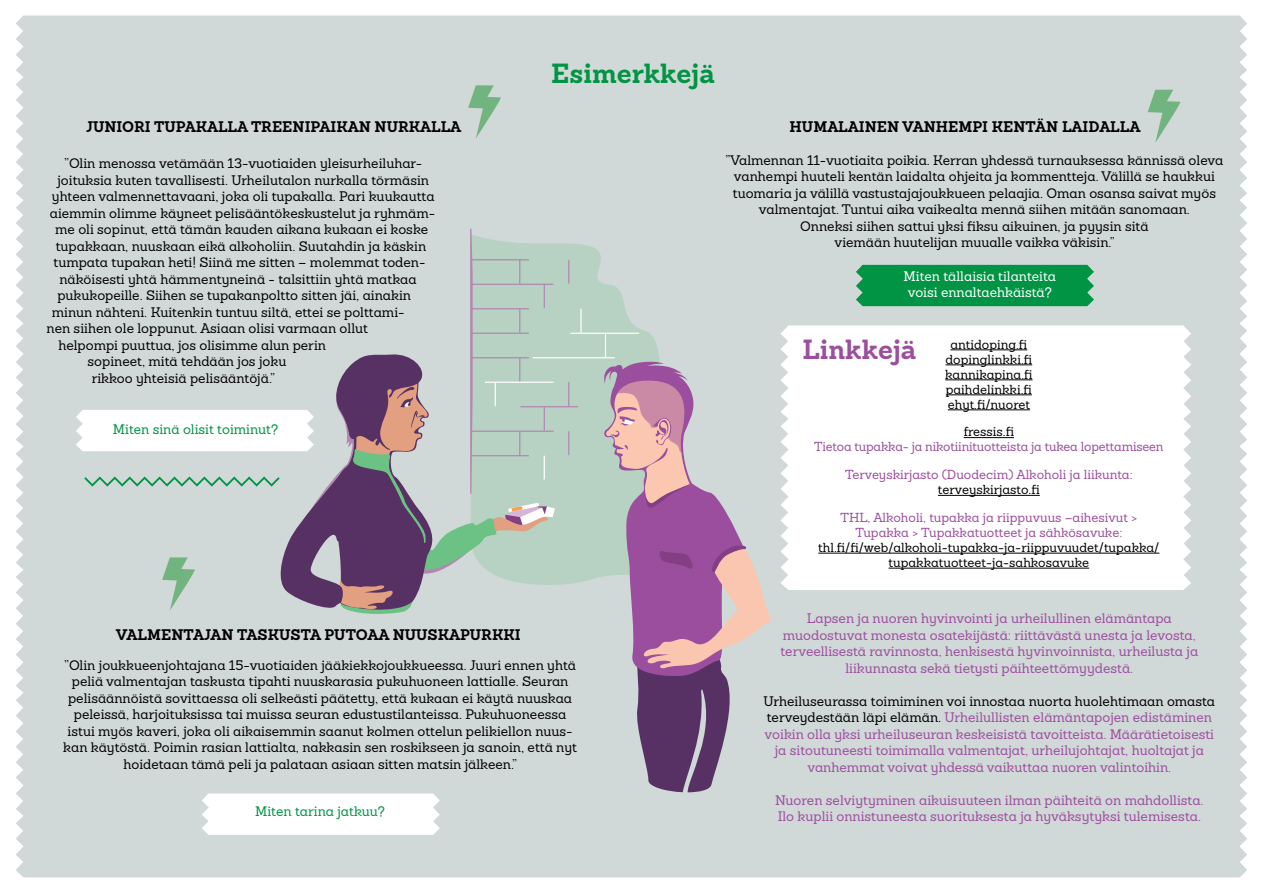
<style>
.page{position:relative;width:1263px;height:893px;background:#fff}
.page>*{position:absolute;margin:0;border:0;box-sizing:border-box;transform-origin:0 0}
.t1{font:700 27px "Sanchez";color:#009444}
.t2{font:700 27px "Sanchez";color:#9c4e9e}
.t3{font:700 15px "Sanchez";color:#000}
.t4{font:13.5px/16.5px "Sanchez";color:#000;text-align:center}
.t5{font:13.5px/16.5px "Sanchez";color:#9c4e9e;text-align:center}
.t6{font:13.5px/16.2px "Sanchez";color:#fff;text-align:center}
.t7{font:13.5px "Sanchez";color:#009444}
.t8{font:12.75px/15px "Sanchez";color:#000;text-align:center}
.t9{font:12.75px/27.8px "Sanchez";color:#9c4e9e;text-align:center}
.s1{color:#000}
</style>
<div class="page">
<div style="left:16px;top:16px;width:1231px;height:861px;background:#d1d8d8"></div>
<svg style="left:468px;top:85px;width:35px;height:53px;background:#accab6"></svg>
<svg style="left:202px;top:793px;width:238px;height:42px"></svg>
<svg style="left:1147px;top:90px;width:35px;height:53px;background:#adcab6"></svg>
<svg style="left:780px;top:325px;width:411px;height:265px"></svg>
<svg style="left:555px;top:234px;width:126px;height:351px;background:#bed3c9"></svg>
<svg style="left:568px;top:260px;width:1px;height:24px"></svg>
<svg style="left:568px;top:382px;width:1px;height:24px"></svg>
<svg style="left:568px;top:431px;width:1px;height:24px"></svg>
<hr style="left:520px;top:406px;width:58px;height:1px;background:#b286b1">
<hr style="left:533px;top:357px;width:82px;height:1px;background:#fff">
<hr style="left:580px;top:309px;width:2px;height:24px;background:#fff">
<svg style="left:605px;top:334px;width:1px;height:23px"></svg>
<hr style="left:571px;top:333px;width:68px;height:1px;background:#fff">
<svg style="left:602px;top:360px;width:154px;height:317px;background:#c1b6c7"></svg>
<svg style="left:603px;top:369px;width:96px;height:144px;background:#c9a2b0"></svg>
<svg style="left:635px;top:544px;width:137px;height:248px;background:#a580a1"></svg>
<svg style="left:76px;top:229px;width:479px;height:387px;background:#c0c5c7"></svg>
<div style="left:856px;top:265px;width:238px;height:41px;background:#009444"></div>
<hr style="left:950px;top:349px;width:77px;height:1px;background:#000">
<hr style="left:945px;top:364px;width:87px;height:1px;background:#000">
<hr style="left:945px;top:379px;width:87px;height:1px;background:#000">
<hr style="left:946px;top:394px;width:86px;height:1px;background:#000">
<hr style="left:948px;top:409px;width:82px;height:1px;background:#000">
<hr style="left:964px;top:437px;width:50px;height:1px;background:#000">
<hr style="left:938px;top:495px;width:102px;height:1px;background:#000">
<hr style="left:818px;top:553px;width:341px;height:1px;background:#000">
<hr style="left:888px;top:568px;width:201px;height:1px;background:#000">
<p class="t3" style="left:86px;top:117px;width:377px">JUNIORI TUPAKALLA TREENIPAIKAN NURKALLA</p>
<p class="t4" style="left:64px;top:155px;width:360px">”Olin menossa vetämään 13-vuotiaiden yleisurheiluhar-</p>
<p class="t4" style="left:57px;top:172px;width:373px">joituksia kuten tavallisesti. Urheilutalon nurkalla törmäsin</p>
<p class="t4" style="left:52px;top:188px;width:384px">yhteen valmennettavaani, joka oli tupakalla. Pari kuukautta</p>
<p class="t4" style="left:50px;top:205px;width:387px">aiemmin olimme käyneet pelisääntökeskustelut ja ryhmäm-</p>
<p class="t4" style="left:55px;top:221px;width:374px">me oli sopinut, että tämän kauden aikana kukaan ei koske</p>
<p class="t4" style="left:56px;top:238px;width:372px">tupakkaan, nuuskaan eikä alkoholiin. Suutahdin ja käskin</p>
<p class="t4" style="left:53px;top:254px;width:373px">tumpata tupakan heti! Siinä me sitten – molemmat toden-</p>
<p class="t4" style="left:59px;top:271px;width:359px">näköisesti yhtä hämmentyneinä - talsittiin yhtä matkaa</p>
<p class="t4" style="left:57px;top:287px;width:355px">pukukopeille. Siihen se tupakanpoltto sitten jäi, ainakin</p>
<p class="t4" style="left:52px;top:304px;width:354px">minun nähteni. Kuitenkin tuntuu siltä, ettei se polttami-</p>
<p class="t4" style="left:47px;top:320px;width:323px">nen siihen ole loppunut. Asiaan olisi varmaan ollut</p>
<p class="t4" style="left:58px;top:337px;width:269px">helpompi puuttua, jos olisimme alun perin</p>
<p class="t4" style="left:88px;top:353px;width:200px">sopineet, mitä tehdään jos joku</p>
<p class="t4" style="left:92px;top:370px;width:185px">rikkoo yhteisiä pelisääntöjä.”</p>
<p class="t7" style="left:113px;top:420px;width:167px">Miten sinä olisit toiminut?</p>
<h1 class="t1" style="left:551px;top:55px;width:165px">Esimerkkejä</h1>
<p class="t3" style="left:790px;top:116px;width:352px">HUMALAINEN VANHEMPI KENTÄN LAIDALLA</p>
<p class="t4" style="left:725px;top:152px;width:499px">”Valmennan 11-vuotiaita poikia. Kerran yhdessä turnauksessa kännissä oleva vanhempi huuteli kentän laidalta ohjeita ja kommentteja. Välillä se haukkui tuomaria ja välillä vastustajajoukkueen pelaajia. Oman osansa saivat myös valmentajat. Tuntui aika vaikealta mennä siihen mitään sanomaan.<br>Onneksi siihen sattui yksi fiksu aikuinen, ja pyysin sitä<br>viemään huutelijan muualle vaikka väkisin.”</p>
<p class="t6" style="left:903px;top:268px;width:154px">Miten tällaisia tilanteita voisi ennaltaehkäistä?</p>
<p class="t8" style="left:945px;top:336px;width:89px">antidoping.fi dopinglinkki.fi kannikapina.fi paihdelinkki.fi ehyt.fi/nuoret</p>
<p class="t8" style="left:964px;top:424px;width:52px">fressis.fi</p>
<p class="t9" style="left:814px;top:433px;width:351px">Tietoa tupakka- ja nikotiinituotteista ja tukea lopettamiseen<br>Terveyskirjasto (Duodecim) Alkoholi ja liikunta:</p>
<p class="t8" style="left:938px;top:482px;width:103px">terveyskirjasto.fi</p>
<p class="t9" style="left:840px;top:510px;width:298px;line-height:15px">THL, Alkoholi, tupakka ja riippuvuus –aihesivut &gt;<br>Tupakka &gt; Tupakkatuotteet ja sähkösavuke:</p>
<p class="t8" style="left:818px;top:540px;width:343px">thl.fi/fi/web/alkoholi-tupakka-ja-riippuvuudet/tupakka/ tupakkatuotteet-ja-sahkosavuke</p>
<h1 class="t2" style="left:803px;top:331px;width:115px">Linkkejä</h1>
<p class="t3" style="left:116px;top:625px;width:406px">VALMENTAJAN TASKUSTA PUTOAA NUUSKAPURKKI</p>
<p class="t4" style="left:63px;top:656px;width:515px">”Olin joukkueenjohtajana 15-vuotiaiden jääkiekkojoukkueessa. Juuri ennen yhtä peliä valmentajan taskusta tipahti nuuskarasia pukuhuoneen lattialle. Seuran pelisäännöistä sovittaessa oli selkeästi päätetty, että kukaan ei käytä nuuskaa peleissä, harjoituksissa tai muissa seuran edustustilanteissa. Pukuhuoneessa istui myös kaveri, joka oli aikaisemmin saanut kolmen ottelun pelikiellon nuus&shy;kan käytöstä. Poimin rasian lattialta, nakkasin sen roskikseen ja sanoin, että nyt hoidetaan tämä peli ja palataan asiaan sitten matsin jälkeen.”</p>
<p class="t7" style="left:255px;top:802px;width:131px">Miten tarina jatkuu?</p>
<p class="t5" style="left:780px;top:610px;width:419px">Lapsen ja nuoren hyvinvointi ja urheilullinen elämäntapa muodostuvat monesta osatekijästä: riittävästä unesta ja levosta, terveellisestä ravinnosta, henkisestä hyvinvoinnista, urheilusta ja liikunnasta sekä tietysti päihteettömyydestä.</p>
<p class="t5" style="left:763px;top:692px;width:453px"><span class="s1">Urheiluseurassa toimiminen voi innostaa nuorta huolehtimaan omasta terveydestään läpi elämän.</span> Urheilullisten elämäntapojen edistäminen voikin olla yksi urheiluseuran keskeisistä tavoitteista. Määrätietoisesti ja sitoutuneesti toimimalla valmentajat, urheilujohtajat, huoltajat ja vanhemmat voivat yhdessä vaikuttaa nuoren valintoihin.</p>
<p class="t5" style="left:775px;top:791px;width:430px;text-align:left">Nuoren selviytyminen aikuisuuteen ilman päihteitä on mahdollista.<br>Ilo kuplii onnistuneesta suorituksesta ja hyväksytyksi tulemisesta.</p>
</div>
